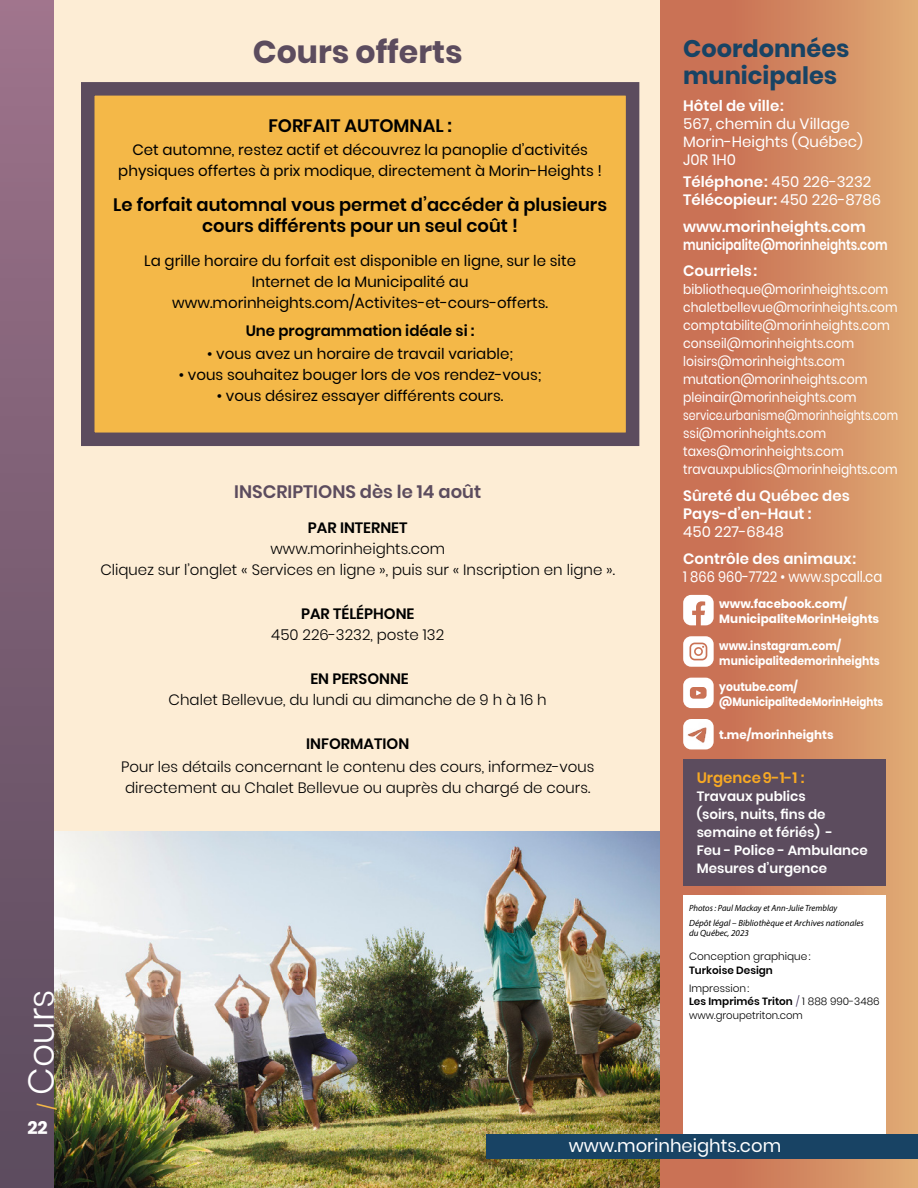
<style>
.page{position:relative;width:918px;height:1188px;background:#fff}
.page>*{position:absolute;margin:0;border:0;box-sizing:border-box;transform-origin:0 0}
.t1{font:300 36px "Poppins";color:#fff}
.t2{font:700 31.5px "Poppins";color:#5c4c5e}
.t3{font:700 24px/27px "Poppins";color:#184364}
.t4{font:600 18px/21px "Poppins";color:#000;text-align:center}
.t5{font:600 18px "Poppins";color:#5c4c5e}
.t6{font:18px "Poppins";color:#fff}
.t7{font:700 18px "Poppins";color:#fff}
.t8{font:15px/21px "Poppins";color:#000;text-align:center}
.t9{font:300 15px/21px "Poppins";color:#000;text-align:center}
.t10{font:600 15px/18px "Poppins";color:#fff}
.t11{font:600 15px "Poppins";color:#000}
.t12{font:15px/18px "Poppins";color:#fff}
.t13{font:15px "Poppins";color:#fff;scale:.88 1}
.t14{font:600 15px "Poppins";color:#f7a924}
.t15{font:13.5px/18px "Poppins";color:#fff;scale:.92 1}
.t16{font:600 13.5px/18px "Poppins";color:#fff}
.t17{font:700 12px/15px "Poppins";color:#fff;scale:.9 1}
.t18{font:700 12px/15px "Poppins";color:#fff}
.t19{font:300 10.5px/13.5px "Poppins";color:#000}
.t20{font:600 10.5px "Poppins";color:#000}
.t21{font:italic 9px/14.9px "Myriad Pro";color:#000;scale:.96 1}
.t22{font:italic 9px "Myriad Pro";color:#000}
.s1{font-weight:400;font-size:18px;color:#f4b848}
.s2{font-weight:400}
.s3{font-weight:600}
.s4{color:#3e2e59}
</style>
<div class="page">
<img style="left:54px;top:831px;width:607px;height:357px">
<div style="left:54px;top:0;width:608px;height:831px;background:#fdedd5"></div>
<div style="left:661px;top:0;width:257px;height:1188px;background:linear-gradient(to right,#c5664e,#dea873)"></div>
<div style="left:0;top:0;width:54px;height:1188px;background:linear-gradient(to bottom,#9d738b,#594a5d)"></div>
<div style="left:86px;top:87px;width:547px;height:353px;background:#f4b848"></div>
<div style="left:81px;top:82px;width:558px;height:364px;border:14px solid #5c4c5e"></div>
<div style="left:486px;top:1134px;width:432px;height:25px;background:#184364"></div>
<svg style="left:683px;top:678px;width:31px;height:30px"></svg>
<img style="left:683px;top:719px;width:31px;height:30px">
<svg style="left:683px;top:636px;width:31px;height:31px"></svg>
<svg style="left:683px;top:595px;width:31px;height:30px"></svg>
<div style="left:683px;top:759px;width:203px;height:127px;background:#5c4c5e"></div>
<div style="left:683px;top:895px;width:203px;height:239px;background:#fff"></div>
<h1 class="t1" style="left:21px;top:1110px;width:122px;rotate:-90deg"><span class="s1">/</span> Cours</h1>
<p class="t7" style="left:27px;top:1117px;width:22px">22</p>
<h2 class="t2" style="left:253px;top:34px;width:211px">Cours offerts</h2>
<p class="t4" style="left:268px;top:116px;width:185px">FORFAIT AUTOMNAL :</p>
<p class="t8" style="left:118px;top:140px;width:485px">Cet automne, restez actif et découvrez la panoplie d’activités physiques offertes à prix modique, directement à Morin-Heights !</p>
<p class="t4" style="left:113px;top:194px;width:495px">Le forfait automnal vous permet d’accéder à plusieurs cours différents pour un seul coût !</p>
<p class="t8" style="left:144px;top:251px;width:433px">La grille horaire du forfait est disponible en ligne, sur le site<br>Internet de la Municipalité au www.morinheights.com/Activites-et-cours-offerts.</p>
<p class="t11" style="left:246px;top:322px;width:230px">Une programmation idéale si :</p>
<p class="t8" style="left:207px;top:344px;width:307px">• vous avez un horaire de travail variable;</p>
<p class="t8" style="left:179px;top:365px;width:364px">• vous souhaitez bouger lors de vos rendez-vous;</p>
<p class="t8" style="left:217px;top:386px;width:288px">• vous désirez essayer différents cours.</p>
<p class="t5" style="left:234px;top:481px;width:248px">INSCRIPTIONS dès le 14 août</p>
<p class="t11" style="left:308px;top:519px;width:101px">PAR INTERNET</p>
<p class="t9" style="left:100px;top:538px;width:516px">www.morinheights.com<br>Cliquez sur l’onglet « Services en ligne », puis sur « Inscription en ligne ».</p>
<p class="t11" style="left:301px;top:605px;width:115px">PAR TÉLÉPHONE</p>
<p class="t9" style="left:271px;top:624px;width:174px">450 226-3232, poste 132</p>
<p class="t11" style="left:310px;top:670px;width:100px">EN PERSONNE</p>
<p class="t9" style="left:169px;top:689px;width:380px">Chalet Bellevue, du lundi au dimanche de 9 h à 16 h</p>
<p class="t11" style="left:306px;top:735px;width:105px">INFORMATION</p>
<p class="t9" style="left:121px;top:757px;width:475px;text-align:left">Pour les détails concernant le contenu des cours, informez-vous directement au Chalet Bellevue ou auprès du chargé de cours.</p>
<h3 class="t3" style="left:683px;top:35px;width:168px">Coordonnées municipales</h3>
<p class="t10" style="left:683px;top:97px;width:102px">Hôtel de ville:</p>
<p class="t12" style="left:683px;top:115px;width:181px">567, chemin du Village<br>Morin-Heights (Québec)<br>J0R 1H0</p>
<p class="t10" style="left:683px;top:173px;width:200px">Téléphone: <span class="s2">450 226-3232<br></span>Télécopieur: <span class="s2">450 226-8786</span></p>
<p class="t10" style="left:683px;top:218px;width:206px">www.morinheights.com municipalite@morinheights.com</p>
<p class="t10" style="left:683px;top:262px;width:76px">Courriels:</p>
<p class="t15" style="left:683px;top:281px;width:235px">bibliotheque@morinheights.com chaletbellevue@morinheights.com comptabilite@morinheights.com conseil@morinheights.com loisirs@morinheights.com mutation@morinheights.com pleinair@morinheights.com service.urbanisme@morinheights.com ssi@morinheights.com taxes@morinheights.com travauxpublics@morinheights.com</p>
<p class="t10" style="left:683px;top:487px;width:168px">Sûreté du Québec des<br>Pays-d’en-Haut :</p>
<p class="t12" style="left:683px;top:523px;width:102px">450 227-6848</p>
<p class="t10" style="left:683px;top:550px;width:175px">Contrôle des animaux:</p>
<p class="t13" style="left:683px;top:568px;width:228px">1 866 960-7722 • www.spcall.ca</p>
<p class="t18" style="left:719px;top:596px;width:161px">www.facebook.com/<br>MunicipaliteMorinHeights</p>
<p class="t17" style="left:719px;top:638px;width:180px">www.instagram.com/ municipalitedemorinheights</p>
<p class="t17" style="left:719px;top:679px;width:184px">youtube.com/ @MunicipalitedeMorinHeights</p>
<p class="t18" style="left:719px;top:728px;width:116px">t.me/morinheights</p>
<p class="t14" style="left:697px;top:769px;width:109px">Urgence9-1-1 :</p>
<p class="t16" style="left:697px;top:788px;width:173px">Travaux publics<br>(soirs, nuits, fins de semaine et fériés) -<br>Feu - Police - Ambulance<br>Mesures d’urgence</p>
<p class="t21" style="left:689px;top:900px;width:184px">Photos : Paul Mackay et Ann-Julie Tremblay<br>Dépôt légal – Bibliothèque et Archives nationales</p>
<p class="t22" style="left:689px;top:928px;width:61px">du Québec, 2023</p>
<p class="t19" style="left:689px;top:950px;width:123px">Conception graphique:</p>
<p class="t20" style="left:689px;top:964px;width:85px">Turkoise Design</p>
<p class="t19" style="left:689px;top:981px;width:192px">Impression:<br><span class="s3">Les Imprimés Triton</span> <span class="s4">/</span> 1 888 990-3486 www.groupetriton.com</p>
<p class="t6" style="left:569px;top:1135px;width:214px">www.morinheights.com</p>
</div>
